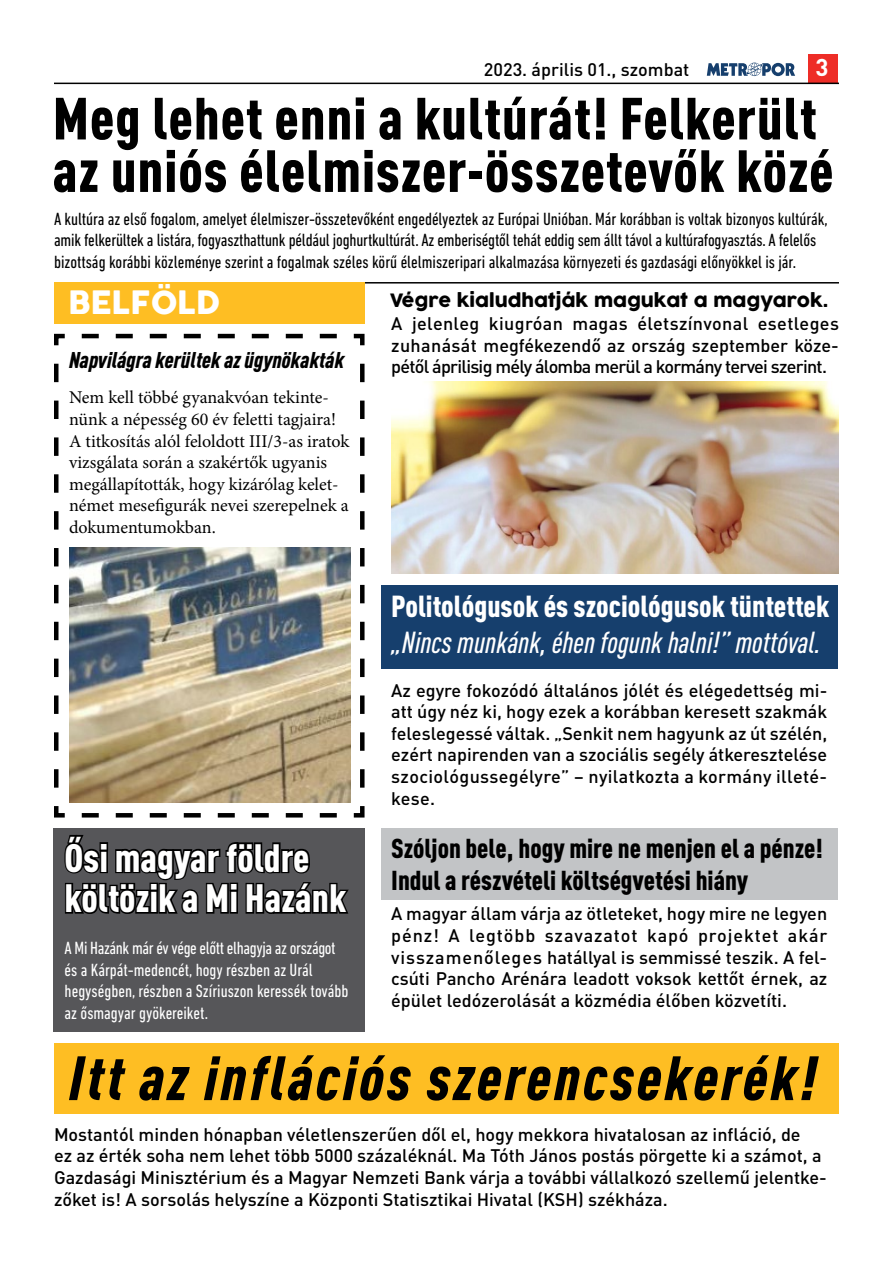
<style>
.page{position:relative;width:893px;height:1263px;background:#fff}
.page>*{position:absolute;margin:0;border:0;box-sizing:border-box;transform-origin:0 0}
.t1{font:italic 900 condensed 61.5px "DIN Pro";letter-spacing:.05em;color:#000}
.t2{font:900 condensed 58.5px/52.5px "DIN Pro";letter-spacing:.015em;color:#000}
.t3{font:900 condensed 39px/40.5px "DIN Pro";color:#fff}
.t4{font:31.5px "Cocogoose";color:#fff}
.t5{font:italic 500 condensed 30px "DIN Pro";color:#fff}
.t6{font:900 condensed 30px "DIN Pro";color:#fff}
.t7{font:900 condensed 27px/32.4px "DIN Pro";color:#000}
.t8{font:700 24px "DIN Pro";color:#fff}
.t9{font:italic 900 condensed 22.5px "DIN Pro";color:#000}
.t10{font:500 18px/21.6px "DIN Pro";color:#000;text-align:justify}
.t11{font:condensed 18px/21.6px "DIN Next LT Pro";color:#000}
.t12{font:18px/21.6px "Minion Pro";color:#000}
.t13{font:condensed 18px/21.6px "DIN Next LT Pro";color:#fff}
.t14{font:18px "Cocogoose";color:#000}
</style>
<div class="page">
<div style="left:382px;top:585px;width:456px;height:84px;background:#163f6d"></div>
<div style="left:382px;top:828px;width:456px;height:71px;background:#c2c4c6"></div>
<div style="left:808px;top:54px;width:30px;height:29px;background:#ee2d27"></div>
<svg style="left:707px;top:63px;width:88px;height:13px"></svg>
<hr style="left:54px;top:83px;width:785px;height:1px;background:#000">
<hr style="left:54px;top:282px;width:785px;height:2px;background:#000">
<div style="left:54px;top:282px;width:311px;height:41px;background:#febe23"></div>
<div style="left:55px;top:1043px;width:784px;height:71px;background:#febe23"></div>
<svg style="left:54px;top:333px;width:311px;height:485px"></svg>
<img style="left:69px;top:548px;width:282px;height:255px">
<div style="left:53px;top:828px;width:312px;height:204px;background:#565659"></div>
<img style="left:391px;top:381px;width:448px;height:192px">
<svg style="left:64px;top:834px;width:285px;height:80px"></svg>
<p class="t10" style="left:484px;top:57px;width:207px">2023. április 01., szombat</p>
<h3 class="t8" style="left:816px;top:48px;width:15px">3</h3>
<h2 class="t2" style="left:53px;top:87px;width:782px">Meg lehet enni a kultúrát! Felkerült az uniós élelmiszer-összetevők közé</h2>
<p class="t11" style="left:54px;top:208px;width:775px">A kultúra az első fogalom, amelyet élelmiszer-összetevőként engedélyeztek az Európai Unióban. Már korábban is voltak bizonyos kultúrák, amik felkerültek a listára, fogyaszthattunk például joghurtkultúrát. Az emberiségtől tehát eddig sem állt távol a kultúrafogyasztás. A felelős bizottság korábbi közleménye szerint a fogalmak széles körű élelmiszeripari alkalmazása környezeti és gazdasági előnyökkel is jár.</p>
<h3 class="t4" style="left:68px;top:280px;width:154px">BELFÖLD</h3>
<p class="t14" style="left:390px;top:288px;width:440px">Végre kialudhatják magukat a magyarok.</p>
<p class="t9" style="left:69px;top:343px;width:277px">Napvilágra kerültek az ügynökakták</p>
<p class="t12" style="left:69px;top:387px;width:282px">Nem kell többé gyanakvóan tekinte&shy;nünk a népesség 60 év feletti tagjaira!<br>A titkosítás alól feloldott III/3-as iratok vizsgálata során a szakértők ugyanis megállapították, hogy kizárólag kelet&shy;német mesefigurák nevei szerepelnek a dokumentumokban.</p>
<p class="t10" style="left:391px;top:311px;width:449px">A jelenleg kiugróan magas életszínvonal esetleges zuhanását megfékezendő az ország szeptember köze&shy;pétől áprilisig mély álomba merül a kormány tervei szerint.</p>
<h3 class="t6" style="left:391px;top:583px;width:440px">Politológusok és szociológusok tüntettek</h3>
<h3 class="t5" style="left:391px;top:621px;width:431px">„Nincs munkánk, éhen fogunk halni!” mottóval.</h3>
<p class="t10" style="left:391px;top:677px;width:438px">Az egyre fokozódó általános jólét és elégedettség mi&shy;att úgy néz ki, hogy ezek a korábban keresett szakmák feleslegessé váltak. „Senkit nem hagyunk az út szélén, ezért napirenden van a szociális segély átkeresztelése szociológussegélyre” – nyilatkozta a kormány illeté&shy;kese.</p>
<h3 class="t3" style="left:65px;top:834px;width:283px">Ősi magyar földre költözik a Mi Hazánk</h3>
<h3 class="t7" style="left:391px;top:829px;width:433px">Szóljon bele, hogy mire ne menjen el a pénze!<br>Indul a részvételi költségvetési hiány</h3>
<p class="t10" style="left:391px;top:901px;width:438px">A magyar állam várja az ötleteket, hogy mire ne legyen pénz! A legtöbb szavazatot kapó projektet akár visszamenőleges hatállyal is semmissé teszik. A fel&shy;csúti Pancho Arénára leadott voksok kettőt érnek, az épület ledózerolását a közmédia élőben közvetíti.</p>
<p class="t13" style="left:65px;top:937px;width:285px">A Mi Hazánk már év vége előtt elhagyja az országot és a Kárpát-medencét, hogy részben az Urál hegységben, részben a Szíriuszon keressék tovább az ősmagyar gyökereiket.</p>
<h1 class="t1" style="left:69px;top:1030px;width:749px">Itt az inflációs szerencsekerék!</h1>
<p class="t10" style="left:54px;top:1121px;width:774px;text-align:left">Mostantól minden hónapban véletlenszerűen dől el, hogy mekkora hivatalosan az infláció, de<br>ez az érték soha nem lehet több 5000 százaléknál. Ma Tóth János postás pörgette ki a számot, a Gazdasági Minisztérium és a Magyar Nemzeti Bank várja a további vállalkozó szellemű jelentke&shy;zőket is! A sorsolás helyszíne a Központi Statisztikai Hivatal (KSH) székháza.</p>
</div>
